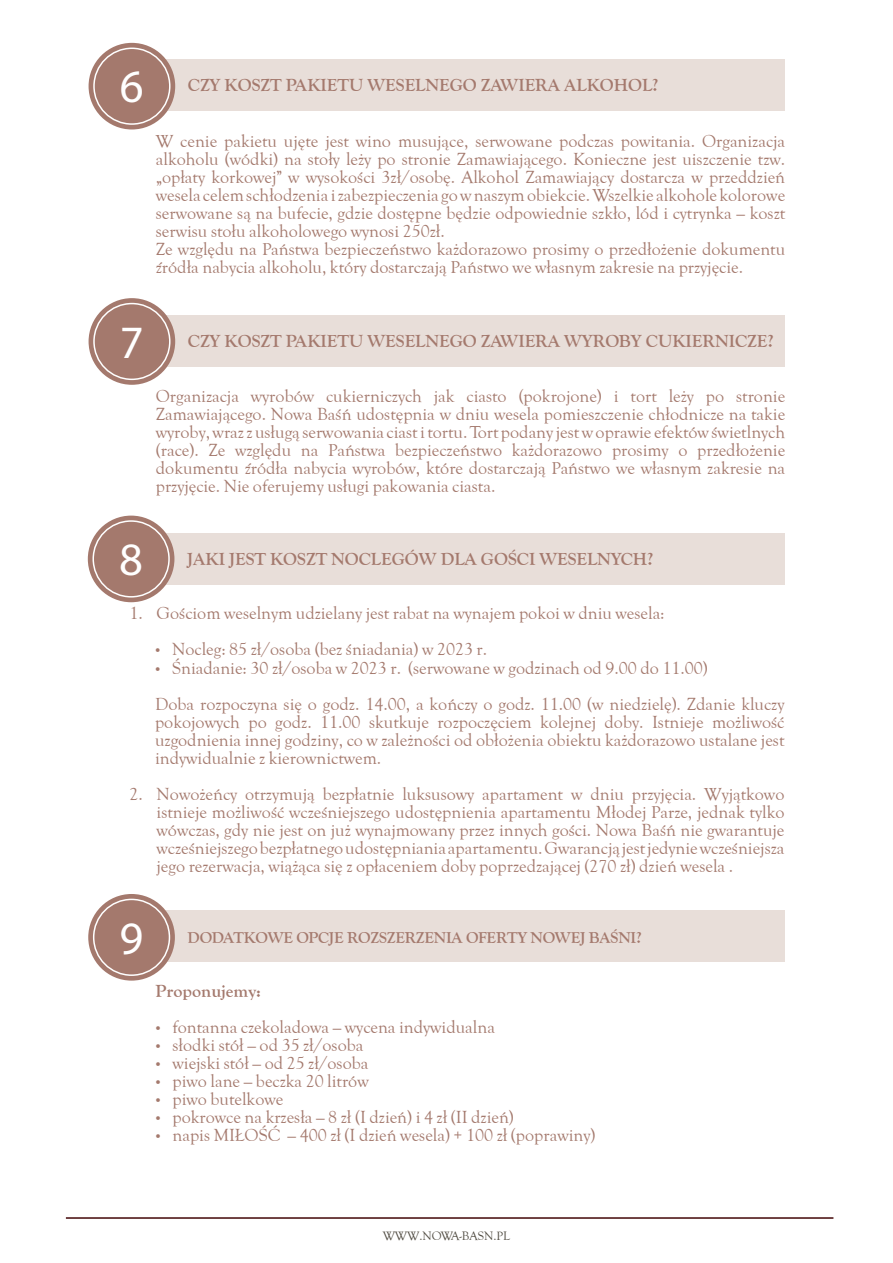
<style>
.page{position:relative;width:893px;height:1263px;background:#fff}
.page>*{position:absolute;margin:0;border:0;box-sizing:border-box;transform-origin:0 0}
.t1{font:46.5px "Myriad Pro";color:#fff}
.t2{font:15px/18px "EFN Goldy Olds";color:#a4796d;text-align:justify}
.t3{font:700 15px "EFN Goldy Olds";color:#a4796d}
.t4{font:700 13.5px "EFN Goldy Olds";letter-spacing:-.01em;color:#a4796d}
.t5{font:10.5px "EFN Goldy Olds";color:#4f4a40}
</style>
<div class="page">
<hr style="left:66px;top:1217px;width:767px;height:2px;background:#430607">
<div style="left:132px;top:59px;width:652px;height:52px;background:#e8ded9"></div>
<div style="left:118px;top:316px;width:667px;height:51px;background:#e8ded9"></div>
<div style="left:118px;top:533px;width:666px;height:52px;background:#e8ded9"></div>
<div style="left:118px;top:910px;width:666px;height:52px;background:#e8ded9"></div>
<div style="left:89px;top:43px;width:86px;height:86px;background:#a4796d;border-radius:50%"></div>
<div style="left:89px;top:298px;width:86px;height:87px;background:#a4796d;border-radius:50%"></div>
<div style="left:93px;top:48px;width:78px;height:77px;border:2px solid #fff;border-radius:50%"></div>
<div style="left:93px;top:303px;width:78px;height:77px;border:2px solid #fff;border-radius:50%"></div>
<div style="left:88px;top:516px;width:86px;height:86px;background:#a4796d;border-radius:50%"></div>
<div style="left:92px;top:520px;width:78px;height:77px;border:2px solid #fff;border-radius:50%"></div>
<div style="left:88px;top:894px;width:87px;height:87px;background:#a4796d;border-radius:50%"></div>
<div style="left:93px;top:899px;width:77px;height:77px;border:2px solid #fff;border-radius:50%"></div>
<p class="t1" style="left:120px;top:58px;width:25px">6</p>
<p class="t3" style="left:188px;top:75px;width:472px">CZY KOSZT PAKIETU WESELNEGO ZAWIERA ALKOHOL?</p>
<p class="t2" style="left:156px;top:133px;width:631px">W cenie pakietu ujęte jest wino musujące, serwowane podczas powitania. Organizacja alkoholu (wódki) na stoły leży po stronie Zamawiającego. Konieczne jest uiszczenie tzw. „opłaty korkowej” w wysokości 3zł/osobę. Alkohol Zamawiający dostarcza w przeddzień wesela celem schłodzenia i zabezpieczenia go w naszym obiekcie. Wszelkie alkohole kolorowe serwowane są na bufecie, gdzie dostępne będzie odpowiednie szkło, lód i cytrynka – koszt serwisu stołu alkoholowego wynosi 250zł.</p>
<p class="t2" style="left:156px;top:241px;width:631px">Ze względu na Państwa bezpieczeństwo każdorazowo prosimy o przedłożenie dokumentu źródła nabycia alkoholu, który dostarczają Państwo we własnym zakresie na przyjęcie.</p>
<p class="t1" style="left:120px;top:313px;width:25px">7</p>
<p class="t3" style="left:188px;top:331px;width:587px">CZY KOSZT PAKIETU WESELNEGO ZAWIERA WYROBY CUKIERNICZE?</p>
<p class="t2" style="left:156px;top:388px;width:631px">Organizacja wyrobów cukierniczych jak ciasto (pokrojone) i tort leży po stronie Zamawiającego. Nowa Baśń udostępnia w dniu wesela pomieszczenie chłodnicze na takie wyroby, wraz z usługą serwowania ciast i tortu. Tort podany jest w oprawie efektów świetlnych (race). Ze względu na Państwa bezpieczeństwo każdorazowo prosimy o przedłożenie dokumentu źródła nabycia wyrobów, które dostarczają Państwo we własnym zakresie na przyjęcie. Nie oferujemy usługi pakowania ciasta.</p>
<p class="t1" style="left:119px;top:531px;width:25px">8</p>
<p class="t3" style="left:187px;top:548px;width:467px">JAKI JEST KOSZT NOCLEGÓW DLA GOŚCI WESELNYCH?</p>
<p class="t2" style="left:130px;top:605px;width:537px">1. Gościom weselnym udzielany jest rabat na wynajem pokoi w dniu wesela:</p>
<p class="t2" style="left:155px;top:641px;width:334px">• Nocleg: 85 zł/osoba (bez śniadania) w 2023 r.</p>
<p class="t2" style="left:155px;top:659px;width:554px">• Śniadanie: 30 zł/osoba w 2023 r. (serwowane w godzinach od 9.00 do 11.00)</p>
<p class="t2" style="left:155px;top:695px;width:631px">Doba rozpoczyna się o godz. 14.00, a kończy o godz. 11.00 (w niedzielę). Zdanie kluczy pokojowych po godz. 11.00 skutkuje rozpoczęciem kolejnej doby. Istnieje możliwość uzgodnienia innej godziny, co w zależności od obłożenia obiektu każdorazowo ustalane jest indywidualnie z kierownictwem.</p>
<p class="t2" style="left:157px;top:785px;width:629px;text-indent:-27px">2. Nowożeńcy otrzymują bezpłatnie luksusowy apartament w dniu przyjęcia. Wyjątkowo istnieje możliwość wcześniejszego udostępnienia apartamentu Młodej Parze, jednak tylko wówczas, gdy nie jest on już wynajmowany przez innych gości. Nowa Baśń nie gwarantuje wcześniejszego bezpłatnego udostępniania apartamentu. Gwarancją jest jedynie wcześniejsza jego rezerwacja, wiążąca się z opłaceniem doby poprzedzającej (270 zł) dzień wesela .</p>
<p class="t1" style="left:120px;top:909px;width:25px">9</p>
<p class="t4" style="left:188px;top:928px;width:455px">DODATKOWE OPCJE ROZSZERZENIA OFERTY NOWEJ BAŚNI?</p>
<p class="t3" style="left:156px;top:980px;width:107px">Proponujemy:</p>
<p class="t2" style="left:156px;top:1018px;width:341px">• fontanna czekoladowa – wycena indywidualna</p>
<p class="t2" style="left:156px;top:1036px;width:209px">• słodki stół – od 35 zł/osoba</p>
<p class="t2" style="left:156px;top:1054px;width:214px">• wiejski stół – od 25 zł/osoba</p>
<p class="t2" style="left:156px;top:1072px;width:215px">• piwo lane – beczka 20 litrów</p>
<p class="t2" style="left:156px;top:1090px;width:129px">• piwo butelkowe</p>
<p class="t2" style="left:156px;top:1108px;width:360px">• pokrowce na krzesła – 8 zł (I dzień) i 4 zł (II dzień)</p>
<p class="t2" style="left:156px;top:1126px;width:441px">• napis MIŁOŚĆ – 400 zł (I dzień wesela) + 100 zł (poprawiny)</p>
<p class="t5" style="left:383px;top:1228px;width:129px">WWW.NOWA-BASN.PL</p>
</div>
